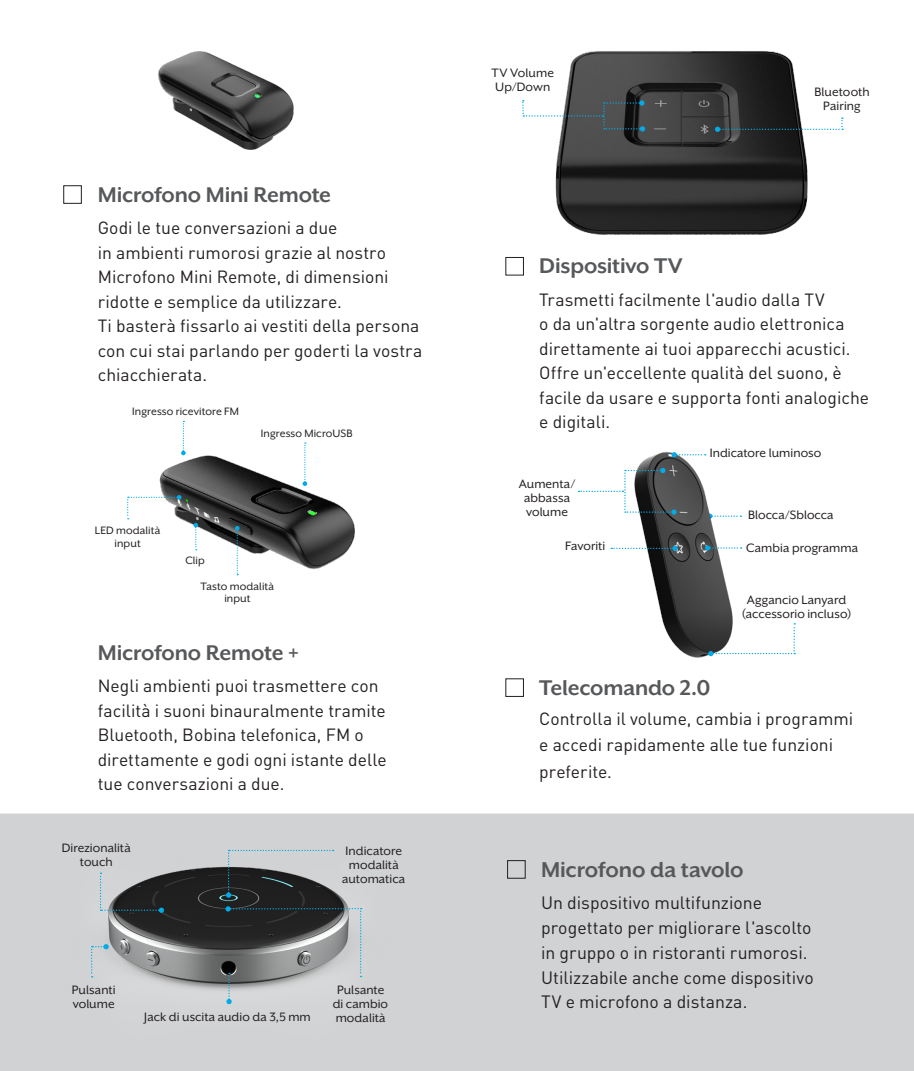
<style>
.page{position:relative;width:914px;height:1071px;background:#fff}
.page>*{position:absolute;margin:0;border:0;box-sizing:border-box;transform-origin:0 0}
.Product_Header{font:700 24.68px "Mr Eaves XL San OT";letter-spacing:-.005em;color:#57585a}
.Product_Header-2{font:700 24.5px "Mr Eaves XL San OT";letter-spacing:-.005em;color:#57585a}
._1__body{font:17.68px/24.7px "DINOT";color:#231f20}
._1__body-2{font:17.5px/24.5px "DINOT";color:#231f20}
.Product_Descriptors{font:14px/14px "Mr Eaves XL San OT";letter-spacing:.005em;color:#231f20;text-align:center}
.Product_Descriptors-2{font:12.25px/12.2px "Mr Eaves XL San OT";letter-spacing:.005em;color:#231f20;text-align:center}
</style>
<div class="page">
<div style="left:0;top:814px;width:914px;height:257px;background:#d1d2d4"></div>
<img style="left:555px;top:51px;width:289px;height:184px">
<svg style="left:522px;top:100px;width:123px;height:31px"></svg>
<svg style="left:715px;top:118px;width:128px;height:14px"></svg>
<img style="left:158px;top:51px;width:136px;height:99px">
<img style="left:127px;top:420px;width:228px;height:156px">
<div style="left:63px;top:185px;width:19px;height:19px;border:1px solid #231f20"></div>
<div style="left:507px;top:860px;width:18px;height:19px;border:1px solid #231f20"></div>
<div style="left:505px;top:678px;width:19px;height:19px;border:1px solid #231f20"></div>
<div style="left:505px;top:257px;width:19px;height:19px;border:1px solid #231f20"></div>
<img style="left:610px;top:452px;width:186px;height:206px">
<svg style="left:611px;top:546px;width:66px;height:5px"></svg>
<svg style="left:705px;top:545px;width:36px;height:6px"></svg>
<svg style="left:671px;top:452px;width:34px;height:5px"></svg>
<svg style="left:708px;top:623px;width:87px;height:33px"></svg>
<svg style="left:578px;top:468px;width:98px;height:47px"></svg>
<svg style="left:302px;top:442px;width:5px;height:44px"></svg>
<svg style="left:181px;top:421px;width:5px;height:34px"></svg>
<svg style="left:127px;top:495px;width:54px;height:24px"></svg>
<svg style="left:235px;top:526px;width:4px;height:49px"></svg>
<svg style="left:193px;top:523px;width:5px;height:27px"></svg>
<img style="left:63px;top:813px;width:331px;height:248px">
<svg style="left:100px;top:873px;width:64px;height:40px;background:#696e70"></svg>
<svg style="left:225px;top:906px;width:136px;height:98px;background:#858789"></svg>
<svg style="left:91px;top:944px;width:18px;height:33px"></svg>
<svg style="left:226px;top:850px;width:107px;height:48px;background:#75797b"></svg>
<p class="Product_Header-2" style="left:98px;top:181px;width:235px">Microfono Mini Remote</p>
<p class="_1__body-2" style="left:98px;top:215px;width:326px">Godi le tue conversazioni a due<br>in ambienti rumorosi grazie al nostro Microfono Mini Remote, di dimensioni ridotte e semplice da utilizzare.<br>Ti basterà fissarlo ai vestiti della persona con cui stai parlando per goderti la vostra chiacchierata.</p>
<p class="Product_Descriptors-2" style="left:132px;top:406px;width:108px">Ingresso ricevitore FM</p>
<p class="Product_Descriptors-2" style="left:261px;top:427px;width:93px">Ingresso MicroUSB</p>
<p class="Product_Descriptors-2" style="left:95px;top:525px;width:67px">LED modalità input</p>
<p class="Product_Descriptors-2" style="left:185px;top:554px;width:21px">Clip</p>
<p class="Product_Descriptors-2" style="left:201px;top:580px;width:75px">Tasto modalità input</p>
<p class="Product_Header-2" style="left:98px;top:639px;width:202px">Microfono Remote +</p>
<p class="_1__body-2" style="left:98px;top:673px;width:290px">Negli ambienti puoi trasmettere con facilità i suoni binauralmente tramite Bluetooth, Bobina telefonica, FM o direttamente e godi ogni istante delle tue conversazioni a due.</p>
<p class="Product_Descriptors" style="left:62px;top:841px;width:71px">Direzionalità touch</p>
<p class="Product_Descriptors" style="left:342px;top:844px;width:65px">Indicatore modalità automatica</p>
<p class="Product_Descriptors" style="left:72px;top:983px;width:45px;text-align:left">Pulsanti volume</p>
<p class="Product_Descriptors" style="left:333px;top:983px;width:57px">Pulsante di cambio</p>
<p class="Product_Descriptors" style="left:144px;top:1010px;width:168px">Jack di uscita audio da 3,5 mm</p>
<p class="Product_Descriptors" style="left:335px;top:1011px;width:52px">modalità</p>
<p class="Product_Descriptors" style="left:491px;top:66px;width:64px;text-align:left">TV Volume<br>Up/Down</p>
<p class="Product_Descriptors" style="left:814px;top:85px;width:57px">Bluetooth</p>
<p class="Product_Descriptors" style="left:823px;top:99px;width:39px">Pairing</p>
<p class="Product_Header-2" style="left:539px;top:252px;width:145px">Dispositivo TV</p>
<p class="_1__body-2" style="left:539px;top:287px;width:331px">Trasmetti facilmente l'audio dalla TV<br>o da un'altra sorgente audio elettronica direttamente ai tuoi apparecchi acustici.<br>Offre un'eccellente qualità del suono, è facile da usare e supporta fonti analogiche e digitali.</p>
<p class="Product_Descriptors" style="left:519px;top:477px;width:58px">Aumenta/ abbassa volume</p>
<p class="Product_Descriptors" style="left:709px;top:446px;width:113px">Indicatore luminoso</p>
<p class="Product_Descriptors" style="left:748px;top:508px;width:87px">Blocca/Sblocca</p>
<p class="Product_Descriptors" style="left:565px;top:539px;width:42px">Favoriti</p>
<p class="Product_Descriptors" style="left:746px;top:541px;width:113px">Cambia programma</p>
<p class="Product_Descriptors" style="left:741px;top:593px;width:111px">Aggancio Lanyard (accessorio incluso)</p>
<p class="Product_Header-2" style="left:539px;top:674px;width:173px">Telecomando 2.0</p>
<p class="_1__body-2" style="left:539px;top:705px;width:315px;line-height:26.2px">Controlla il volume, cambia i programmi e accedi rapidamente alle tue funzioni preferite.</p>
<p class="Product_Header" style="left:541px;top:856px;width:204px">Microfono da tavolo</p>
<p class="_1__body" style="left:541px;top:890px;width:274px">Un dispositivo multifunzione progettato per migliorare l'ascolto in gruppo o in ristoranti rumorosi.<br>Utilizzabile anche come dispositivo TV e microfono a distanza.</p>
</div>
